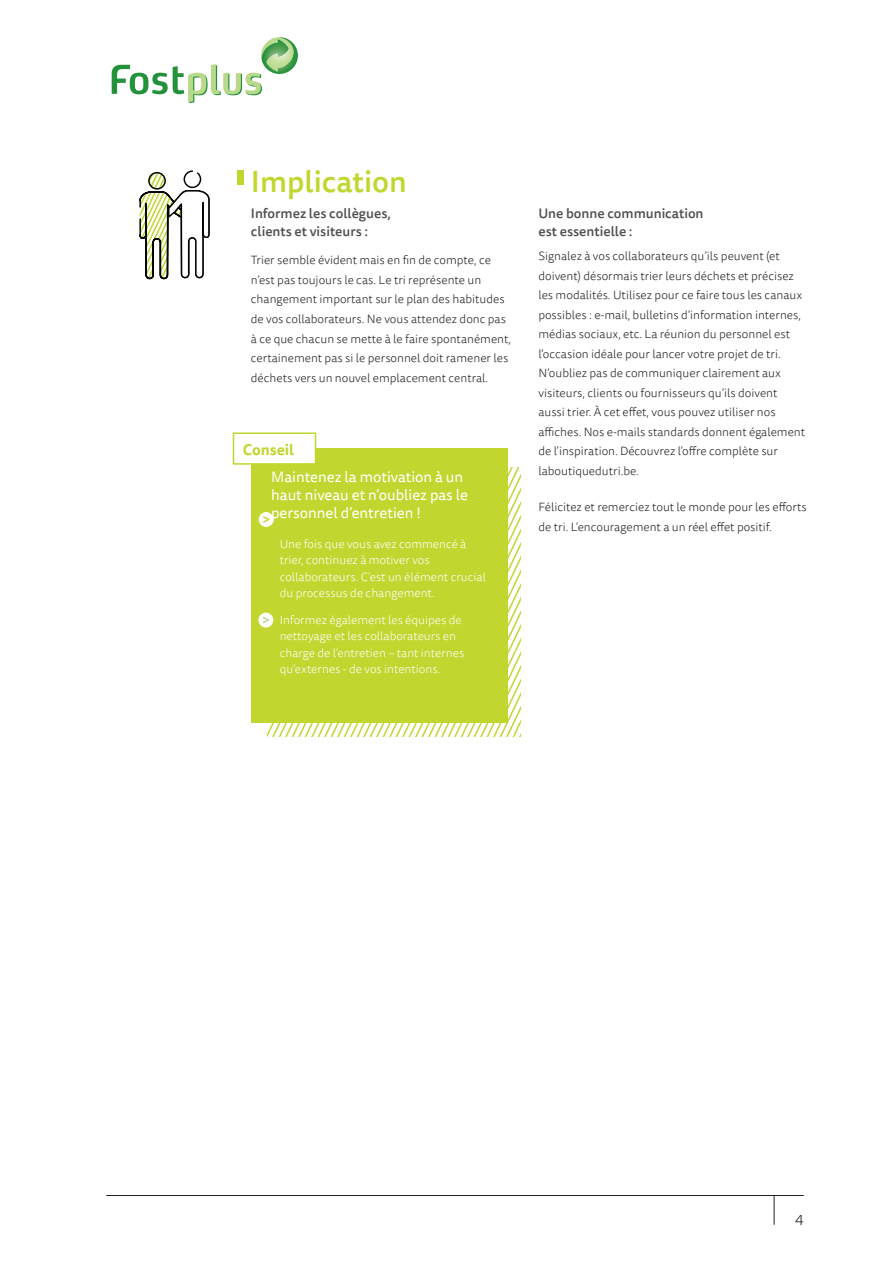
<style>
.page{position:relative;width:893px;height:1263px;background:#fff}
.page>*{position:absolute;margin:0;border:0;box-sizing:border-box;transform-origin:0 0}
.Titel_-_5pijlers{font:500 30px "Tisa Sans Pro";color:#c1d72f}
.Tips{font:15px/18px "Tisa Sans Pro";color:#fff}
.Tip__Titel{font:700 15px "Tisa Sans Pro";color:#c1d72f}
.t1{font:300 15px "Tisa Sans Pro";color:#231f20}
.Binnenwerk__Intro{font:500 13.5px/18px "Tisa Sans Pro";color:#4f5152}
.Binnenwerk__Brood{font:300 12px/19.5px "Tisa Sans Pro";color:#231f20}
.Tips-2{font:300 12px/16.5px "Tisa Sans Pro";color:#fff}
</style>
<div class="page">
<hr style="left:106px;top:1195px;width:698px;height:1px;background:#231f20">
<svg style="left:774px;top:1196px;width:1px;height:29px"></svg>
<svg style="left:112px;top:37px;width:186px;height:66px"></svg>
<svg style="left:139px;top:170px;width:71px;height:110px"></svg>
<div style="left:238px;top:170px;width:6px;height:14px;background:#c1d72f"></div>
<svg style="left:268px;top:468px;width:253px;height:268px"></svg>
<div style="left:251px;top:449px;width:257px;height:274px;background:#c1d72f"></div>
<div style="left:233px;top:433px;width:82px;height:31px;background:#fff"></div>
<div style="left:233px;top:432px;width:83px;height:33px;border:2px solid #c1d72f"></div>
<div style="left:258px;top:613px;width:15px;height:14px;background:#fff;border-radius:50%"></div>
<svg style="left:263px;top:617px;width:6px;height:6px"></svg>
<div style="left:259px;top:512px;width:15px;height:15px;background:#fff;border-radius:50%"></div>
<svg style="left:263px;top:516px;width:6px;height:7px"></svg>
<p class="Titel_-_5pijlers" style="left:251px;top:160px;width:157px">Implication</p>
<p class="Binnenwerk__Intro" style="left:251px;top:205px;width:142px">Informez les collègues, clients et visiteurs :</p>
<p class="Binnenwerk__Brood" style="left:251px;top:251px;width:262px">Trier semble évident mais en fin de compte, ce n’est pas toujours le cas. Le tri représente un changement important sur le plan des habitudes de vos collaborateurs. Ne vous attendez donc pas à ce que chacun se mette à le faire spontanément, certainement pas si le personnel doit ramener les déchets vers un nouvel emplacement central.</p>
<p class="Tip__Titel" style="left:243px;top:438px;width:53px">Conseil</p>
<p class="Tips" style="left:271px;top:468px;width:198px">Maintenez la motivation à un haut niveau et n’oubliez pas le personnel d’entretien !</p>
<p class="Tips-2" style="left:280px;top:535px;width:208px">Une fois que vous avez commencé à trier, continuez à motiver vos collaborateurs. C’est un élément crucial du processus de changement.</p>
<p class="Tips-2" style="left:280px;top:612px;width:186px">Informez également les équipes de nettoyage et les collaborateurs en charge de l’entretien – tant internes qu’externes - de vos intentions.</p>
<p class="Binnenwerk__Intro" style="left:538px;top:205px;width:167px">Une bonne communication est essentielle :</p>
<p class="Binnenwerk__Brood" style="left:538px;top:247px;width:268px">Signalez à vos collaborateurs qu’ils peuvent (et doivent) désormais trier leurs déchets et précisez les modalités. Utilisez pour ce faire tous les canaux possibles : e-mail, bulletins d’information internes, médias sociaux, etc. La réunion du personnel est l’occasion idéale pour lancer votre projet de tri.<br>N’oubliez pas de communiquer clairement aux visiteurs, clients ou fournisseurs qu’ils doivent aussi trier. À cet effet, vous pouvez utiliser nos affiches. Nos e-mails standards donnent également de l’inspiration. Découvrez l’offre complète sur laboutiquedutri.be.</p>
<p class="Binnenwerk__Brood" style="left:538px;top:498px;width:270px">Félicitez et remerciez tout le monde pour les efforts de tri. L’encouragement a un réel effet positif.</p>
<p class="t1" style="left:795px;top:1210px;width:10px">4</p>
</div>
